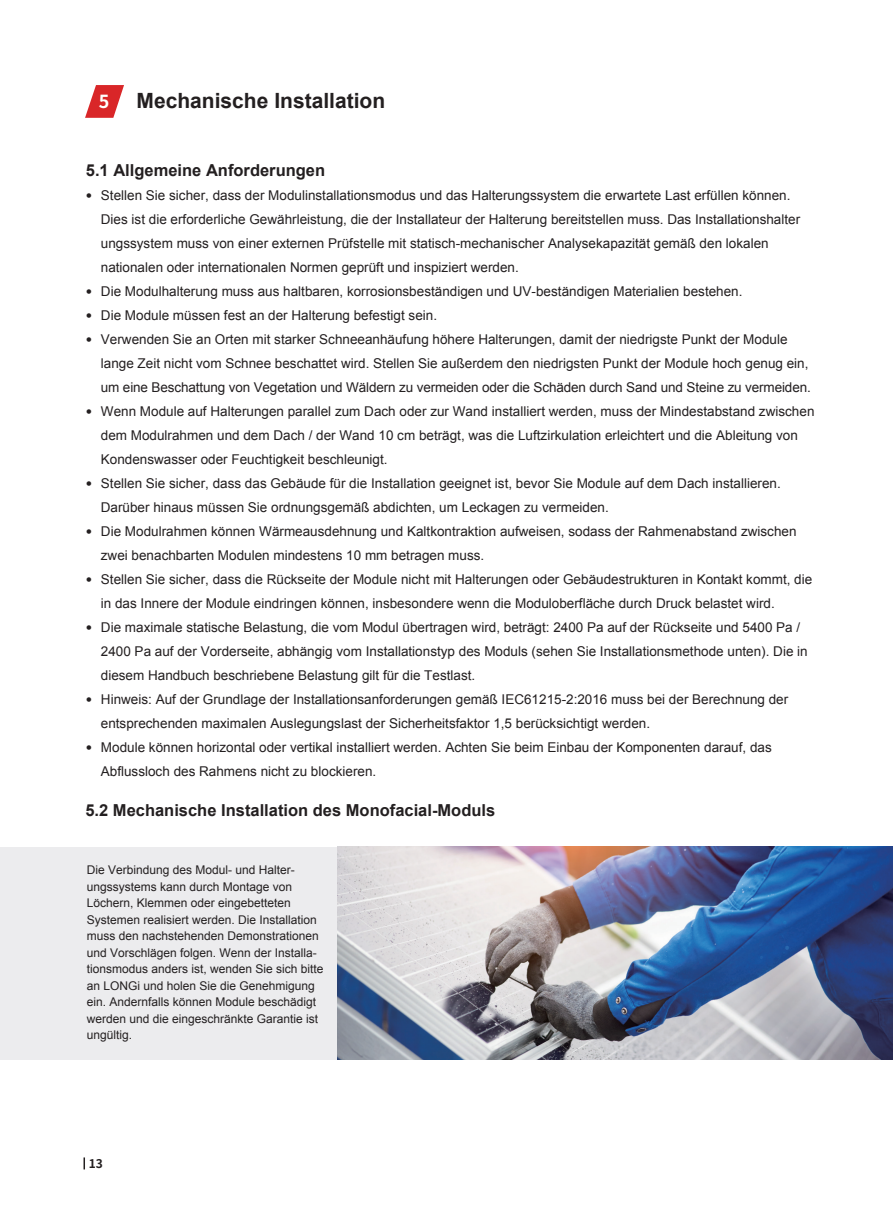
<style>
.page{position:relative;width:893px;height:1212px;background:#fff}
.page>*{position:absolute;margin:0;border:0;box-sizing:border-box;transform-origin:0 0}
.t1{font:700 21px "Arial";color:#231f20}
.t2{font:700 18px "Source Han Sans CN";color:#fff}
.t3{font:700 16.5px "Arial";color:#231f20}
.t4{font:13.5px/24px "Arial";color:#231f20}
.t5{font:12px/16.5px "Arial";color:#231f20}
.t6{font:700 12px "Source Han Sans CN";color:#231f20}
.s1{font-size:18px}
</style>
<div class="page">
<img style="left:337px;top:847px;width:556px;height:212px">
<div style="left:0;top:847px;width:337px;height:212px;background:#ececee"></div>
<svg style="left:85px;top:85px;width:39px;height:33px"></svg>
<svg style="left:84px;top:1157px;width:1px;height:12px"></svg>
<h2 class="t2" style="left:99px;top:91px;width:12px">5</h2>
<h1 class="t1" style="left:137px;top:87px;width:250px">Mechanische Installation</h1>
<p class="t3" style="left:86px;top:159px;width:241px">5.1 Allgemeine Anforderungen</p>
<p class="t4" style="left:101px;top:183px;width:701px;text-indent:-15px"><span class="s1">•</span> Stellen Sie sicher, dass der Modulinstallationsmodus und das Halterungssystem die erwartete Last erfüllen können.<br>Dies ist die erforderliche Gewährleistung, die der Installateur der Halterung bereitstellen muss. Das Installationshalter ungssystem muss von einer externen Prüfstelle mit statisch-mechanischer Analysekapazität gemäß den lokalen nationalen oder internationalen Normen geprüft und inspiziert werden.</p>
<p class="t4" style="left:86px;top:279px;width:658px"><span class="s1">•</span> Die Modulhalterung muss aus haltbaren, korrosionsbeständigen und UV-beständigen Materialien bestehen.</p>
<p class="t4" style="left:86px;top:303px;width:353px"><span class="s1">•</span> Die Module müssen fest an der Halterung befestigt sein.</p>
<p class="t4" style="left:101px;top:327px;width:711px;text-indent:-15px"><span class="s1">•</span> Verwenden Sie an Orten mit starker Schneeanhäufung höhere Halterungen, damit der niedrigste Punkt der Module lange Zeit nicht vom Schnee beschattet wird. Stellen Sie außerdem den niedrigsten Punkt der Module hoch genug ein, um eine Beschattung von Vegetation und Wäldern zu vermeiden oder die Schäden durch Sand und Steine zu vermeiden.</p>
<p class="t4" style="left:101px;top:399px;width:715px;text-indent:-15px"><span class="s1">•</span> Wenn Module auf Halterungen parallel zum Dach oder zur Wand installiert werden, muss der Mindestabstand zwischen dem Modulrahmen und dem Dach / der Wand 10 cm beträgt, was die Luftzirkulation erleichtert und die Ableitung von<br>Kondenswasser oder Feuchtigkeit beschleunigt.</p>
<p class="t4" style="left:101px;top:471px;width:681px;text-indent:-15px"><span class="s1">•</span> Stellen Sie sicher, dass das Gebäude für die Installation geeignet ist, bevor Sie Module auf dem Dach installieren.<br>Darüber hinaus müssen Sie ordnungsgemäß abdichten, um Leckagen zu vermeiden.</p>
<p class="t4" style="left:101px;top:519px;width:697px;text-indent:-15px"><span class="s1">•</span> Die Modulrahmen können Wärmeausdehnung und Kaltkontraktion aufweisen, sodass der Rahmenabstand zwischen zwei benachbarten Modulen mindestens 10 mm betragen muss.</p>
<p class="t4" style="left:101px;top:567px;width:713px;text-indent:-15px"><span class="s1">•</span> Stellen Sie sicher, dass die Rückseite der Module nicht mit Halterungen oder Gebäudestrukturen in Kontakt kommt, die in das Innere der Module eindringen können, insbesondere wenn die Moduloberfläche durch Druck belastet wird.</p>
<p class="t4" style="left:101px;top:615px;width:708px;text-indent:-15px"><span class="s1">•</span> Die maximale statische Belastung, die vom Modul übertragen wird, beträgt: 2400 Pa auf der Rückseite und 5400 Pa /<br>2400 Pa auf der Vorderseite, abhängig vom Installationstyp des Moduls (sehen Sie Installationsmethode unten). Die in diesem Handbuch beschriebene Belastung gilt für die Testlast.</p>
<p class="t4" style="left:101px;top:687px;width:689px;text-indent:-15px"><span class="s1">•</span> Hinweis: Auf der Grundlage der Installationsanforderungen gemäß IEC61215-2:2016 muss bei der Berechnung der entsprechenden maximalen Auslegungslast der Sicherheitsfaktor 1,5 berücksichtigt werden.</p>
<p class="t4" style="left:101px;top:735px;width:672px;text-indent:-15px"><span class="s1">•</span> Module können horizontal oder vertikal installiert werden. Achten Sie beim Einbau der Komponenten darauf, das<br>Abflussloch des Rahmens nicht zu blockieren.</p>
<p class="t3" style="left:85px;top:799px;width:411px">5.2 Mechanische Installation des Monofacial-Moduls</p>
<p class="t5" style="left:87px;top:862px;width:238px">Die Verbindung des Modul- und Halter&shy;ungssystems kann durch Montage von Löchern, Klemmen oder eingebetteten Systemen realisiert werden. Die Installation muss den nachstehenden Demonstrationen und Vorschlägen folgen. Wenn der Installa&shy;tionsmodus anders ist, wenden Sie sich bitte an LONGi und holen Sie die Genehmigung ein. Andernfalls können Module beschädigt werden und die eingeschränkte Garantie ist ungültig.</p>
<p class="t6" style="left:89px;top:1157px;width:16px">13</p>
</div>
